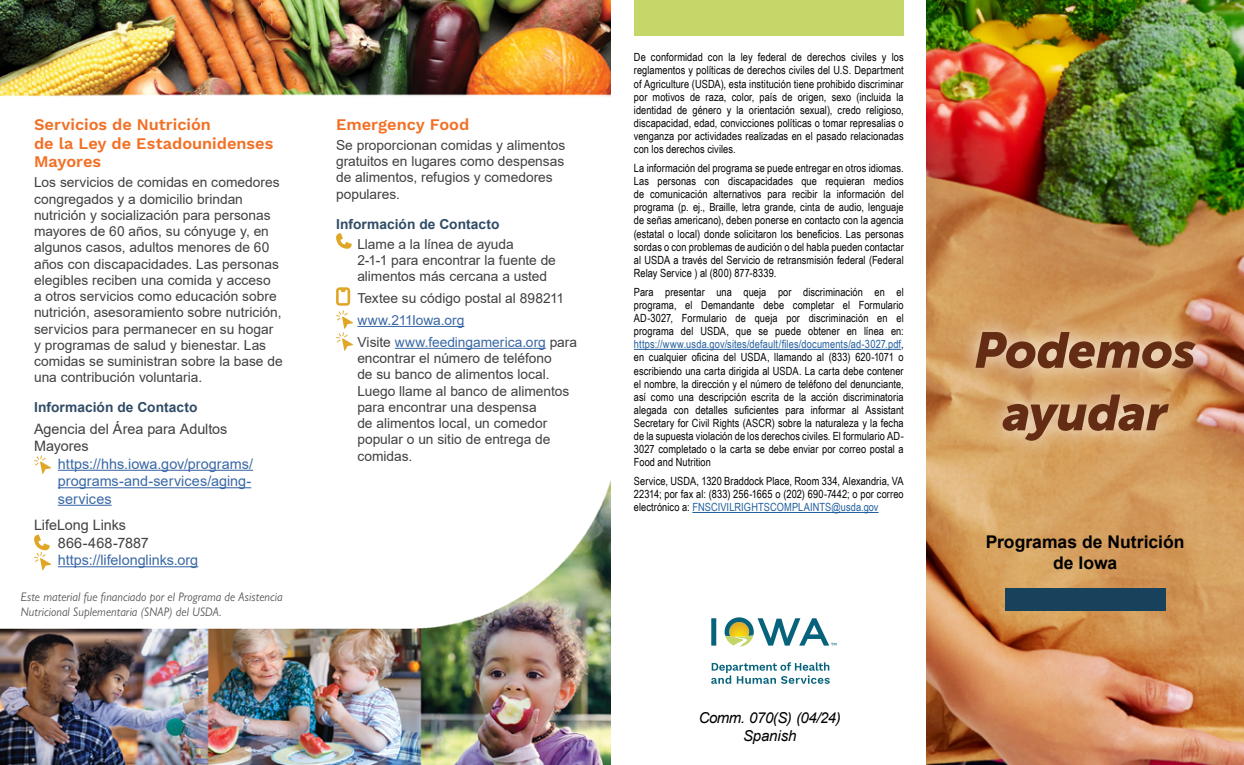
<style>
.page{position:relative;width:1244px;height:765px;background:#fff}
.page>*{position:absolute;margin:0;border:0;box-sizing:border-box;transform-origin:0 0}
.t1{font:italic 50px/62.5px "Museo Sans 900";letter-spacing:-.01em;color:#642c13;text-align:center}
.t2{font:700 17.5px/21px "Arial";color:#000;text-align:center}
.t3{font:600 16.25px/18.8px "Work Sans";color:#f27025}
.t4{font:italic 15px/18px "Arial";letter-spacing:-.03em;color:#000;text-align:center}
.t5{font:14.38px "Arial";color:#3a68a5}
.t6{font:14.38px/17.5px "Arial";letter-spacing:-.005em;color:#414042}
.t7{font:13.75px/16.2px "Arial";color:#414042}
.t8{font:700 13.75px "Arial";letter-spacing:.005em;color:#304c66}
.t9{font:13.75px "Arial";letter-spacing:-.005em;color:#3a68a5}
.t10{font:italic 12.5px/15px "Gill Sans Nova";letter-spacing:.005em;color:#58595b;scale:.95 1}
.t11{font:11.25px/13.1px "Arial Narrow";letter-spacing:.01em;color:#000;text-align:justify}
.s1{color:#3a68a5}
.s2{color:#215e9e}
</style>
<div class="page">
<img style="left:0;top:0;width:611px;height:765px">
<hr style="left:633px;top:349px;width:268px;height:1px;background:#215e9e">
<hr style="left:692px;top:512px;width:186px;height:1px;background:#215e9e">
<img style="left:926px;top:0;width:317px;height:765px">
<div style="left:954px;top:312px;width:260px;height:150px;background:#fff;opacity:.75"></div>
<div style="left:1004px;top:588px;width:161px;height:23px;background:#18415c"></div>
<hr style="left:357px;top:326px;width:107px;height:1px;background:#3a68a5">
<hr style="left:394px;top:348px;width:152px;height:1px;background:#3a68a5">
<svg style="left:336px;top:233px;width:15px;height:16px"></svg>
<svg style="left:336px;top:287px;width:17px;height:64px"></svg>
<hr style="left:58px;top:470px;width:195px;height:1px;background:#3a68a5">
<hr style="left:58px;top:487px;width:193px;height:1px;background:#3a68a5">
<hr style="left:58px;top:505px;width:54px;height:1px;background:#3a68a5">
<hr style="left:58px;top:566px;width:140px;height:1px;background:#3a68a5">
<svg style="left:34px;top:455px;width:17px;height:19px"></svg>
<svg style="left:34px;top:535px;width:17px;height:35px"></svg>
<div style="left:633px;top:0;width:270px;height:36px;background:#c6d668"></div>
<svg style="left:711px;top:618px;width:5px;height:28px"></svg>
<svg style="left:724px;top:617px;width:112px;height:30px"></svg>
<svg style="left:711px;top:662px;width:118px;height:22px"></svg>
<p class="t3" style="left:34px;top:116px;width:241px">Servicios de Nutrición<br>de la Ley de Estadounidenses<br>Mayores</p>
<p class="t7" style="left:34px;top:174px;width:250px">Los servicios de comidas en comedores congregados y a domicilio brindan nutrición y socialización para personas mayores de 60 años, su cónyuge y, en algunos casos, adultos menores de 60 años con discapacidades. Las personas elegibles reciben una comida y acceso<br>a otros servicios como educación sobre nutrición, asesoramiento sobre nutrición, servicios para permanecer en su hogar y programas de salud y bienestar. Las comidas se suministran sobre la base de una contribución voluntaria.</p>
<p class="t8" style="left:34px;top:398px;width:165px">Información de Contacto</p>
<p class="t6" style="left:34px;top:420px;width:195px">Agencia del Área para Adultos</p>
<p class="t6" style="left:34px;top:437px;width:56px">Mayores</p>
<p class="t5" style="left:58px;top:454px;width:197px">https://hhs.iowa.gov/programs/</p>
<p class="t5" style="left:58px;top:471px;width:195px">programs-and-services/aging-</p>
<p class="t5" style="left:58px;top:489px;width:55px">services</p>
<p class="t6" style="left:58px;top:516px;width:93px;text-indent:-24px">LifeLong Links<br>866-468-7887</p>
<p class="t5" style="left:58px;top:550px;width:142px">https://lifelonglinks.org</p>
<p class="t10" style="left:21px;top:589px;width:277px">Este material fue financiado por el Programa de Asistencia<br>Nutricional Suplementaria (SNAP) del USDA.</p>
<p class="t3" style="left:336px;top:116px;width:135px">Emergency Food</p>
<p class="t7" style="left:336px;top:137px;width:231px">Se proporcionan comidas y alimentos gratuitos en lugares como despensas de alimentos, refugios y comedores populares.</p>
<p class="t8" style="left:336px;top:214px;width:165px">Información de Contacto</p>
<p class="t7" style="left:357px;top:236px;width:200px">Llame a la línea de ayuda<br>2-1-1 para encontrar la fuente de alimentos más cercana a usted</p>
<p class="t7" style="left:357px;top:290px;width:208px">Textee su código postal al 898211</p>
<p class="t9" style="left:357px;top:311px;width:108px">www.211Iowa.org</p>
<p class="t7" style="left:357px;top:334px;width:221px">Visite <span class="s1">www.feedingamerica.org</span> para encontrar el número de teléfono<br>de su banco de alimentos local.<br>Luego llame al banco de alimentos para encontrar una despensa<br>de alimentos local, un comedor popular o un sitio de entrega de comidas.</p>
<p class="t11" style="left:633px;top:50px;width:271px">De conformidad con la ley federal de derechos civiles y los reglamentos y políticas de derechos civiles del U.S. Department of Agriculture (USDA), esta institución tiene prohibido discriminar por motivos de raza, color, país de origen, sexo (incluida la identidad de género y la orientación sexual), credo religioso, discapacidad, edad, convicciones políticas o tomar represalias o venganza por actividades realizadas en el pasado relacionadas con los derechos civiles.</p>
<p class="t11" style="left:633px;top:161px;width:271px">La información del programa se puede entregar en otros idiomas.<br>Las personas con discapacidades que requieran medios de comunicación alternativos para recibir la información del programa (p. ej., Braille, letra grande, cinta de audio, lenguaje de señas americano), deben ponerse en contacto con la agencia (estatal o local) donde solicitaron los beneficios. Las personas sordas o con problemas de audición o del habla pueden contactar al USDA a través del Servicio de retransmisión federal (Federal Relay Service ) al (800) 877-8339.</p>
<p class="t11" style="left:633px;top:285px;width:271px">Para presentar una queja por discriminación en el programa, el Demandante debe completar el Formulario AD-3027, Formulario de queja por discriminación en el programa del USDA, que se puede obtener en línea en: <span class="s2">https://www.usda.gov/sites/default/files/documents/ad-3027.pdf</span>, en cualquier oficina del USDA, llamando al (833) 620-1071 o escribiendo una carta dirigida al USDA. La carta debe contener el nombre, la dirección y el número de teléfono del denunciante, así como una descripción escrita de la acción discriminatoria alegada con detalles suficientes para informar al Assistant Secretary for Civil Rights (ASCR) sobre la naturaleza y la fecha de la supuesta violación de los derechos civiles. El formulario AD-3027 completado o la carta se debe enviar por correo postal a Food and Nutrition</p>
<p class="t11" style="left:633px;top:474px;width:271px">Service, USDA, 1320 Braddock Place, Room 334, Alexandria, VA 22314; por fax al: (833) 256-1665 o (202) 690-7442; o por correo electrónico a: <span class="s2">FNSCIVILRIGHTSCOMPLAINTS@usda.gov</span></p>
<p class="t4" style="left:698px;top:709px;width:144px">Comm. 070(S) (04/24)<br>Spanish</p>
<p class="t1" style="left:974px;top:319px;width:223px">Podemos ayudar</p>
<p class="t2" style="left:985px;top:532px;width:200px">Programas de Nutrición de Iowa</p>
</div>
